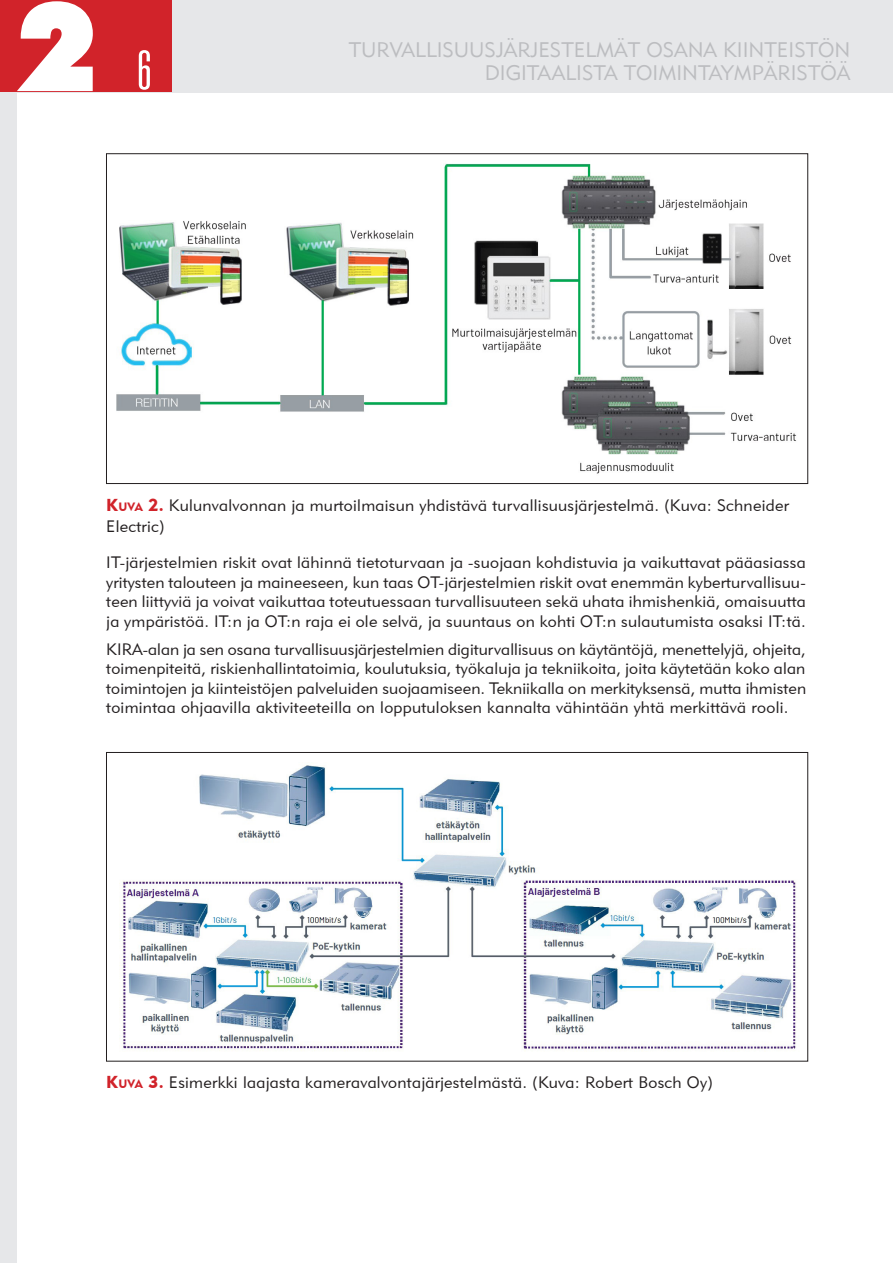
<style>
.page{position:relative;width:893px;height:1263px;background:#fff}
.page>*{position:absolute;margin:0;border:0;box-sizing:border-box;transform-origin:0 0}
.t1{font:900 124.35px "Futura BT";color:#fff}
.t2{font:300 ultra-condensed 54px "Univers";color:#fff}
.t3{font:21px "Geometric 415 BT Lite A";color:#bcbdc0}
.leipateksti{font:16.5px/19.5px "Geometric 415 BT Lite A";letter-spacing:.015em;color:#231f20;text-align:justify}
.kuvateksti{font:16.5px/21px "Geometric 415 BT Lite A";letter-spacing:.015em;color:#231f20}
.s1{font-family:"Geometric 415 BT Black A";font-size:17.25px;color:#d1232a}
.s2{font-family:"Geometric 415 BT Black A";font-size:12.15px;color:#d1232a}
</style>
<div class="page">
<div style="left:1px;top:0;width:892px;height:93px;background:#e6e7e9"></div>
<div style="left:0;top:92px;width:17px;height:1171px;background:#e6e7e9"></div>
<div style="left:0;top:0;width:172px;height:92px;background:#d1232a"></div>
<img style="left:117px;top:163px;width:680px;height:311px">
<img style="left:119px;top:765px;width:678px;height:286px">
<h1 class="t1" style="left:15px;top:-29px;width:87px">2</h1>
<h2 class="t2" style="left:137px;top:42px;width:16px">6</h2>
<p class="t3" style="left:349px;top:37px;width:503px">TURVALLISUUSJÄRJESTELMÄT OSANA KIINTEISTÖN</p>
<p class="t3" style="left:485px;top:59px;width:367px">DIGITAALISTA TOIMINTAYMPÄRISTÖÄ</p>
<p class="kuvateksti" style="left:106px;top:494px;width:684px"><span class="s1">K</span><span class="s2">UVA</span> <span class="s1">2.</span> Kulunvalvonnan ja murtoilmaisun yhdistävä turvallisuusjärjestelmä. (Kuva: Schneider<br>Electric)</p>
<p class="leipateksti" style="left:106px;top:552px;width:701px">IT-järjestelmien riskit ovat lähinnä tietoturvaan ja -suojaan kohdistuvia ja vaikuttavat pääasiassa yritysten talouteen ja maineeseen, kun taas OT-järjestelmien riskit ovat enemmän kyberturvallisuu&shy;teen liittyviä ja voivat vaikuttaa toteutuessaan turvallisuuteen sekä uhata ihmishenkiä, omaisuutta ja ympäristöä. IT:n ja OT:n raja ei ole selvä, ja suuntaus on kohti OT:n sulautumista osaksi IT:tä.</p>
<p class="leipateksti" style="left:106px;top:639px;width:701px">KIRA-alan ja sen osana turvallisuusjärjestelmien digiturvallisuus on käytäntöjä, menettelyjä, ohjeita, toimenpiteitä, riskienhallintatoimia, koulutuksia, työkaluja ja tekniikoita, joita käytetään koko alan toimintojen ja kiinteistöjen palveluiden suojaamiseen. Tekniikalla on merkityksensä, mutta ihmisten toimintaa ohjaavilla aktiviteeteilla on lopputuloksen kannalta vähintään yhtä merkittävä rooli.</p>
<p class="kuvateksti" style="left:106px;top:1072px;width:608px"><span class="s1">K</span><span class="s2">UVA</span> <span class="s1">3.</span> Esimerkki laajasta kameravalvontajärjestelmästä. (Kuva: Robert Bosch Oy)</p>
</div>
